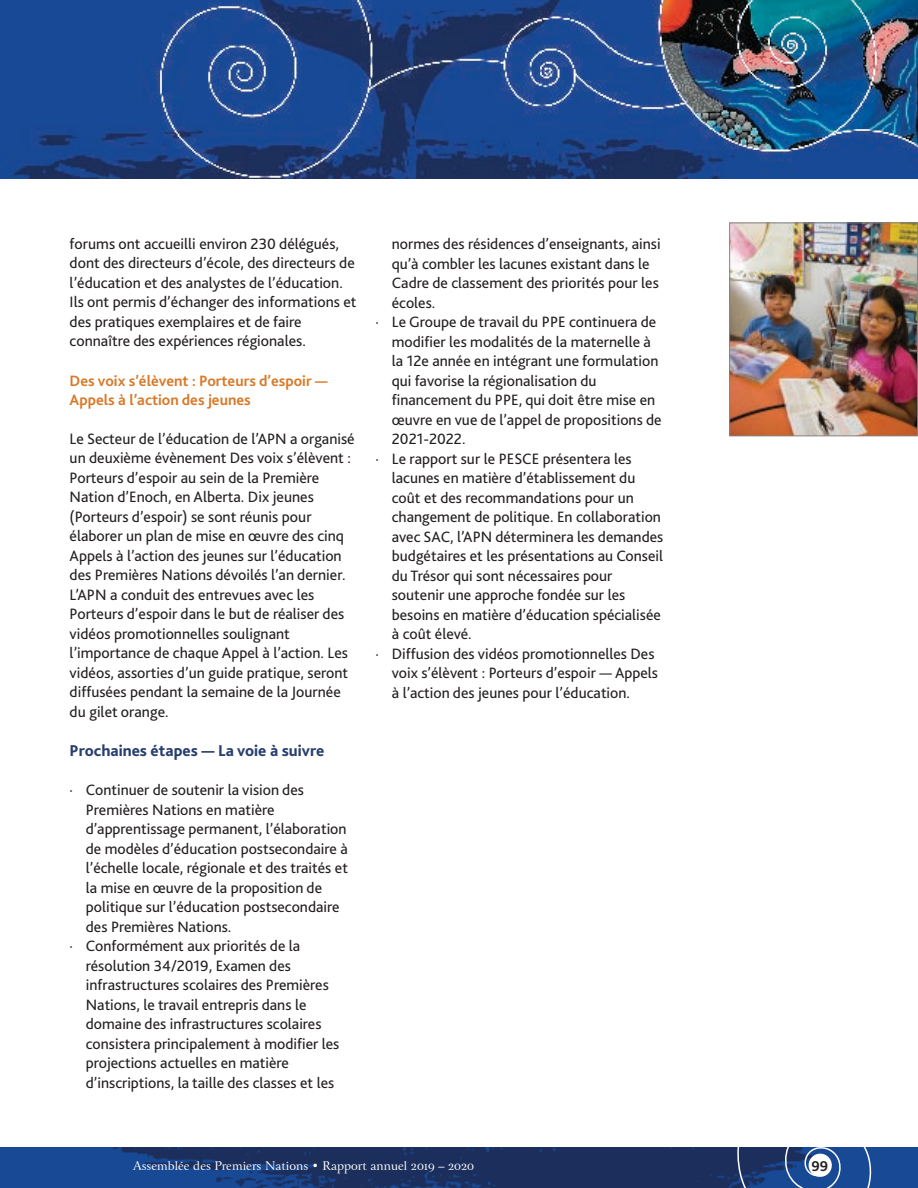
<style>
.page{position:relative;width:918px;height:1188px;background:#fff}
.page>*{position:absolute;margin:0;border:0;box-sizing:border-box;transform-origin:0 0}
.t1{font:800 16.5px "Bliss 2";color:#283e6e}
.t2{font:15.75px/19.5px "Bliss 2";color:#231f20}
.t3{font:700 15.75px/19.5px "Bliss 2";color:#d77928}
.t4{font:700 15px "Bliss 2";color:#231f20}
.t5{font:12px "Arrus OSFBT";color:#fff}
</style>
<div class="page">
<img style="left:0;top:1148px;width:709px;height:40px">
<svg style="left:0;top:0;width:918px;height:178px;fill:#184994"></svg>
<svg style="left:709px;top:1148px;width:209px;height:40px"></svg>
<div style="left:809px;top:1154px;width:23px;height:23px;background:#fff;border-radius:50%"></div>
<img style="left:731px;top:224px;width:185px;height:210px">
<div style="left:729px;top:222px;width:189px;height:214px;border:1px solid #858384"></div>
<p class="t2" style="left:70px;top:234px;width:288px">forums ont accueilli environ 230 délégués, dont des directeurs d’école, des directeurs de l’éducation et des analystes de l’éducation.<br>Ils ont permis d’échanger des informations et des pratiques exemplaires et de faire connaître des expériences régionales.</p>
<p class="t3" style="left:70px;top:370px;width:260px">Des voix s’élèvent : Porteurs d’espoir —<br>Appels à l’action des jeunes</p>
<p class="t2" style="left:70px;top:429px;width:287px">Le Secteur de l’éducation de l’APN a organisé un deuxième évènement Des voix s’élèvent :<br>Porteurs d’espoir au sein de la Première Nation d’Enoch, en Alberta. Dix jeunes (Porteurs d’espoir) se sont réunis pour élaborer un plan de mise en œuvre des cinq Appels à l’action des jeunes sur l’éducation des Premières Nations dévoilés l’an dernier.<br>L’APN a conduit des entrevues avec les Porteurs d’espoir dans le but de réaliser des vidéos promotionnelles soulignant l’importance de chaque Appel à l’action. Les vidéos, assorties d’un guide pratique, seront diffusées pendant la semaine de la Journée du gilet orange.</p>
<p class="t1" style="left:70px;top:740px;width:256px">Prochaines étapes — La voie à suivre</p>
<p class="t2" style="left:70px;top:780px;width:236px">· Continuer de soutenir la vision des</p>
<p class="t2" style="left:86px;top:799px;width:190px">Premières Nations en matière</p>
<p class="t2" style="left:86px;top:819px;width:262px">d’apprentissage permanent, l’élaboration</p>
<p class="t2" style="left:86px;top:838px;width:263px">de modèles d’éducation postsecondaire à</p>
<p class="t2" style="left:86px;top:858px;width:264px">l’échelle locale, régionale et des traités et</p>
<p class="t2" style="left:86px;top:877px;width:238px">la mise en œuvre de la proposition de</p>
<p class="t2" style="left:86px;top:897px;width:255px">politique sur l’éducation postsecondaire</p>
<p class="t2" style="left:86px;top:916px;width:147px">des Premières Nations.</p>
<p class="t2" style="left:70px;top:936px;width:232px">· Conformément aux priorités de la</p>
<p class="t2" style="left:86px;top:955px;width:207px">résolution 34/2019, Examen des</p>
<p class="t2" style="left:86px;top:975px;width:245px">infrastructures scolaires des Premières</p>
<p class="t2" style="left:86px;top:994px;width:222px">Nations, le travail entrepris dans le</p>
<p class="t2" style="left:86px;top:1014px;width:237px">domaine des infrastructures scolaires</p>
<p class="t2" style="left:86px;top:1033px;width:255px">consistera principalement à modifier les</p>
<p class="t2" style="left:86px;top:1053px;width:205px">projections actuelles en matière</p>
<p class="t2" style="left:86px;top:1072px;width:250px">d’inscriptions, la taille des classes et les</p>
<p class="t2" style="left:392px;top:234px;width:270px">normes des résidences d’enseignants, ainsi</p>
<p class="t2" style="left:392px;top:253px;width:259px">qu’à combler les lacunes existant dans le</p>
<p class="t2" style="left:392px;top:273px;width:269px">Cadre de classement des priorités pour les</p>
<p class="t2" style="left:392px;top:292px;width:45px">écoles.</p>
<p class="t2" style="left:376px;top:312px;width:282px">· Le Groupe de travail du PPE continuera de</p>
<p class="t2" style="left:392px;top:331px;width:261px">modifier les modalités de la maternelle à</p>
<p class="t2" style="left:392px;top:351px;width:268px">la 12e année en intégrant une formulation</p>
<p class="t2" style="left:392px;top:370px;width:206px">qui favorise la régionalisation du</p>
<p class="t2" style="left:392px;top:390px;width:265px">financement du PPE, qui doit être mise en</p>
<p class="t2" style="left:392px;top:409px;width:271px">œuvre en vue de l’appel de propositions de</p>
<p class="t2" style="left:392px;top:429px;width:75px">2021-2022.</p>
<p class="t2" style="left:376px;top:448px;width:257px">· Le rapport sur le PESCE présentera les</p>
<p class="t2" style="left:392px;top:468px;width:245px">lacunes en matière d’établissement du</p>
<p class="t2" style="left:392px;top:487px;width:244px">coût et des recommandations pour un</p>
<p class="t2" style="left:392px;top:507px;width:271px">changement de politique. En collaboration</p>
<p class="t2" style="left:392px;top:526px;width:273px">avec SAC, l’APN déterminera les demandes</p>
<p class="t2" style="left:392px;top:546px;width:273px">budgétaires et les présentations au Conseil</p>
<p class="t2" style="left:392px;top:565px;width:222px">du Trésor qui sont nécessaires pour</p>
<p class="t2" style="left:392px;top:585px;width:235px">soutenir une approche fondée sur les</p>
<p class="t2" style="left:392px;top:604px;width:271px">besoins en matière d’éducation spécialisée</p>
<p class="t2" style="left:392px;top:624px;width:81px">à coût élevé.</p>
<p class="t2" style="left:376px;top:643px;width:280px">· Diffusion des vidéos promotionnelles Des</p>
<p class="t2" style="left:392px;top:663px;width:268px">voix s’élèvent : Porteurs d’espoir — Appels</p>
<p class="t2" style="left:392px;top:682px;width:240px">à l’action des jeunes pour l’éducation.</p>
<p class="t5" style="left:133px;top:1158px;width:342px">Assemblée des Premiers Nations • Rapport annuel 2019 – 2020</p>
<p class="t4" style="left:811px;top:1156px;width:18px">99</p>
</div>
